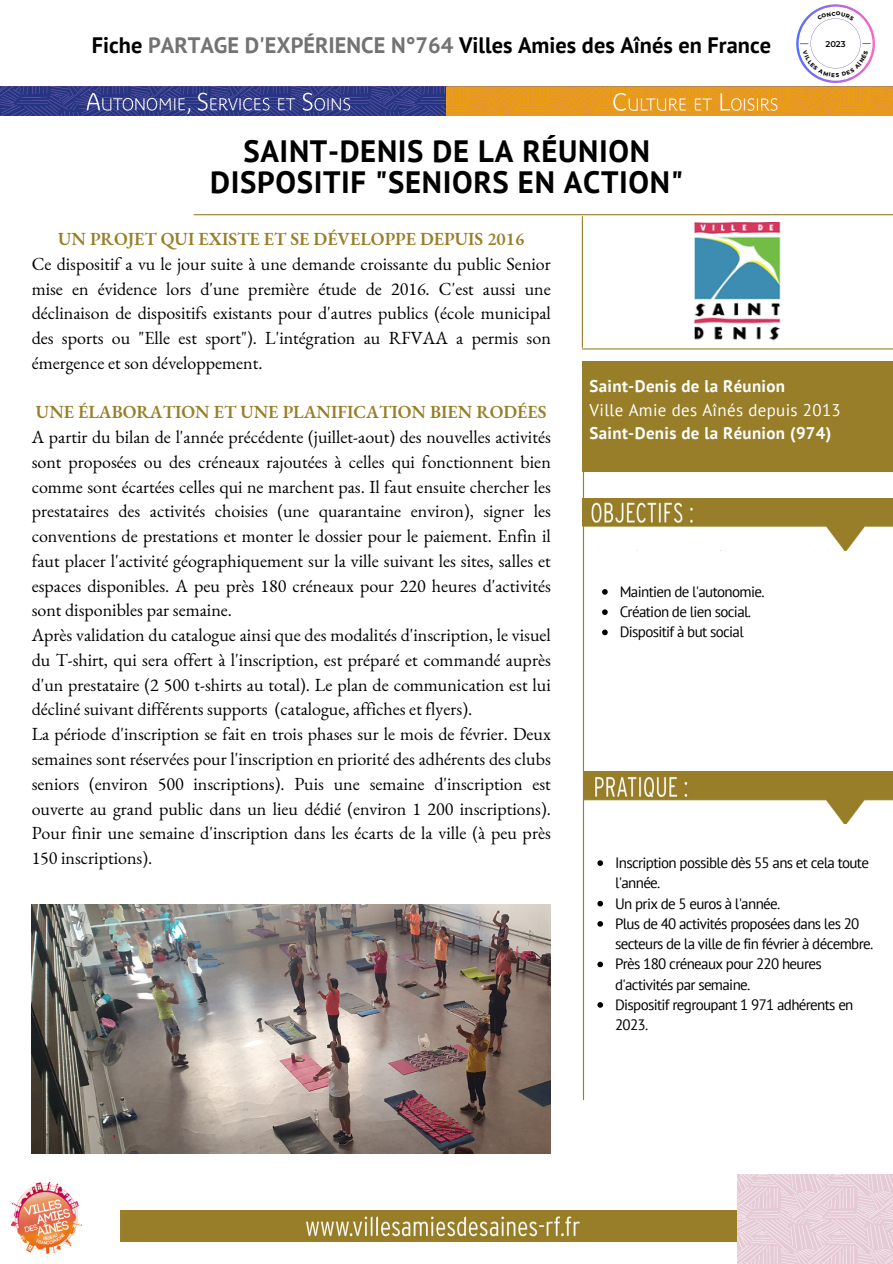
<style>
.page{position:relative;width:893px;height:1264px;background:#fff}
.page>*{position:absolute;margin:0;border:0;box-sizing:border-box;transform-origin:0 0}
.t1{font:700 30.75px "PT Sans";letter-spacing:.02em;color:#000}
.t2{font:700 22.35px "PT Sans";color:#000}
.t3{font:18px/24.8px "EB Garamond";color:#000;text-align:justify}
.t4{font:600 18px "EB Garamond";color:#987e28}
.t5{font:700 16.95px "PT Sans";letter-spacing:.02em;color:#fff}
.t6{font:16.95px "PT Sans";letter-spacing:.02em;color:#fff}
.t7{font:15px/20.2px "PT Sans";letter-spacing:-.045em;color:#000}
.t8{font:600 8.4px "Montserrat";color:#000}
.s1{color:#737373}
</style>
<div class="page">
<hr style="left:583px;top:434px;width:1px;height:665px;background:#987e28">
<img style="left:120px;top:1210px;width:617px;height:31px">
<img style="left:737px;top:1174px;width:155px;height:89px">
<img style="left:584px;top:771px;width:308px;height:52px">
<img style="left:584px;top:499px;width:308px;height:51px">
<div style="left:582px;top:361px;width:310px;height:111px;background:#987e28"></div>
<hr style="left:194px;top:214px;width:698px;height:1px;background:#987e28">
<hr style="left:581px;top:217px;width:2px;height:130px;background:#987e28">
<hr style="left:582px;top:348px;width:310px;height:1px;background:#987e28">
<img style="left:12px;top:1182px;width:69px;height:71px">
<img style="left:32px;top:904px;width:518px;height:249px">
<img style="left:694px;top:222px;width:87px;height:119px">
<img style="left:0;top:86px;width:892px;height:30px">
<svg style="left:602px;top:589px;width:5px;height:5px"></svg>
<svg style="left:602px;top:609px;width:5px;height:6px"></svg>
<svg style="left:602px;top:629px;width:5px;height:6px"></svg>
<svg style="left:597px;top:860px;width:6px;height:6px"></svg>
<svg style="left:597px;top:900px;width:6px;height:6px"></svg>
<svg style="left:597px;top:921px;width:6px;height:5px"></svg>
<svg style="left:597px;top:961px;width:6px;height:6px"></svg>
<svg style="left:597px;top:1002px;width:6px;height:5px"></svg>
<svg style="left:796px;top:4px;width:78px;height:79px"></svg>
<p class="t2" style="left:92px;top:31px;width:680px">Fiche <span class="s1">PARTAGE D'EXPÉRIENCE N°764</span> Villes Amies des Aînés en France</p>
<p class="t1" style="left:243px;top:131px;width:408px">SAINT-DENIS DE LA RÉUNION</p>
<p class="t1" style="left:210px;top:161px;width:474px">DISPOSITIF "SENIORS EN ACTION"</p>
<p class="t8" style="left:825px;top:39px;width:22px">2023</p>
<p class="t4" style="left:58px;top:227px;width:467px">UN PROJET QUI EXISTE ET SE DÉVELOPPE DEPUIS 2016</p>
<p class="t3" style="left:32px;top:251px;width:520px">Ce dispositif a vu le jour suite à une demande croissante du public Senior mise en évidence lors d'une première étude de 2016. C'est aussi une déclinaison de dispositifs existants pour d'autres publics (école municipal des sports ou "Elle est sport"). L'intégration au RFVAA a permis son émergence et son développement.</p>
<p class="t4" style="left:36px;top:400px;width:512px">UNE ÉLABORATION ET UNE PLANIFICATION BIEN RODÉES</p>
<p class="t3" style="left:32px;top:424px;width:520px">A partir du bilan de l'année précédente (juillet-aout) des nouvelles activités sont proposées ou des créneaux rajoutées à celles qui fonctionnent bien comme sont écartées celles qui ne marchent pas. Il faut ensuite chercher les prestataires des activités choisies (une quarantaine environ), signer les conventions de prestations et monter le dossier pour le paiement. Enfin il faut placer l'activité géographiquement sur la ville suivant les sites, salles et espaces disponibles. A peu près 180 créneaux pour 220 heures d'activités sont disponibles par semaine.</p>
<p class="t3" style="left:32px;top:622px;width:520px">Après validation du catalogue ainsi que des modalités d'inscription, le visuel du T-shirt, qui sera offert à l'inscription, est préparé et commandé auprès d'un prestataire (2 500 t-shirts au total). Le plan de communication est lui décliné suivant différents supports (catalogue, affiches et flyers).</p>
<p class="t3" style="left:32px;top:721px;width:520px">La période d'inscription se fait en trois phases sur le mois de février. Deux semaines sont réservées pour l'inscription en priorité des adhérents des clubs seniors (environ 500 inscriptions). Puis une semaine d'inscription est ouverte au grand public dans un lieu dédié (environ 1 200 inscriptions).<br>Pour finir une semaine d'inscription dans les écarts de la ville (à peu près 150 inscriptions).</p>
<p class="t5" style="left:589px;top:375px;width:197px">Saint-Denis de la Réunion</p>
<p class="t6" style="left:589px;top:398px;width:253px">Ville Amie des Aînés depuis 2013</p>
<p class="t5" style="left:589px;top:422px;width:243px">Saint-Denis de la Réunion (974)</p>
<p class="t7" style="left:619px;top:581px;width:146px">Maintien de l'autonomie.</p>
<p class="t7" style="left:619px;top:601px;width:133px">Création de lien social.</p>
<p class="t7" style="left:619px;top:621px;width:125px">Dispositif à but social</p>
<p class="t7" style="left:615px;top:852px;width:255px">Inscription possible dès 55 ans et cela toute l'année.</p>
<p class="t7" style="left:615px;top:893px;width:167px">Un prix de 5 euros à l'année.</p>
<p class="t7" style="left:615px;top:913px;width:260px">Plus de 40 activités proposées dans les 20 secteurs de la ville de fin février à décembre.</p>
<p class="t7" style="left:615px;top:953px;width:208px">Près 180 créneaux pour 220 heures d'activités par semaine.</p>
<p class="t7" style="left:615px;top:994px;width:240px">Dispositif regroupant 1 971 adhérents en<br>2023.</p>
</div>
